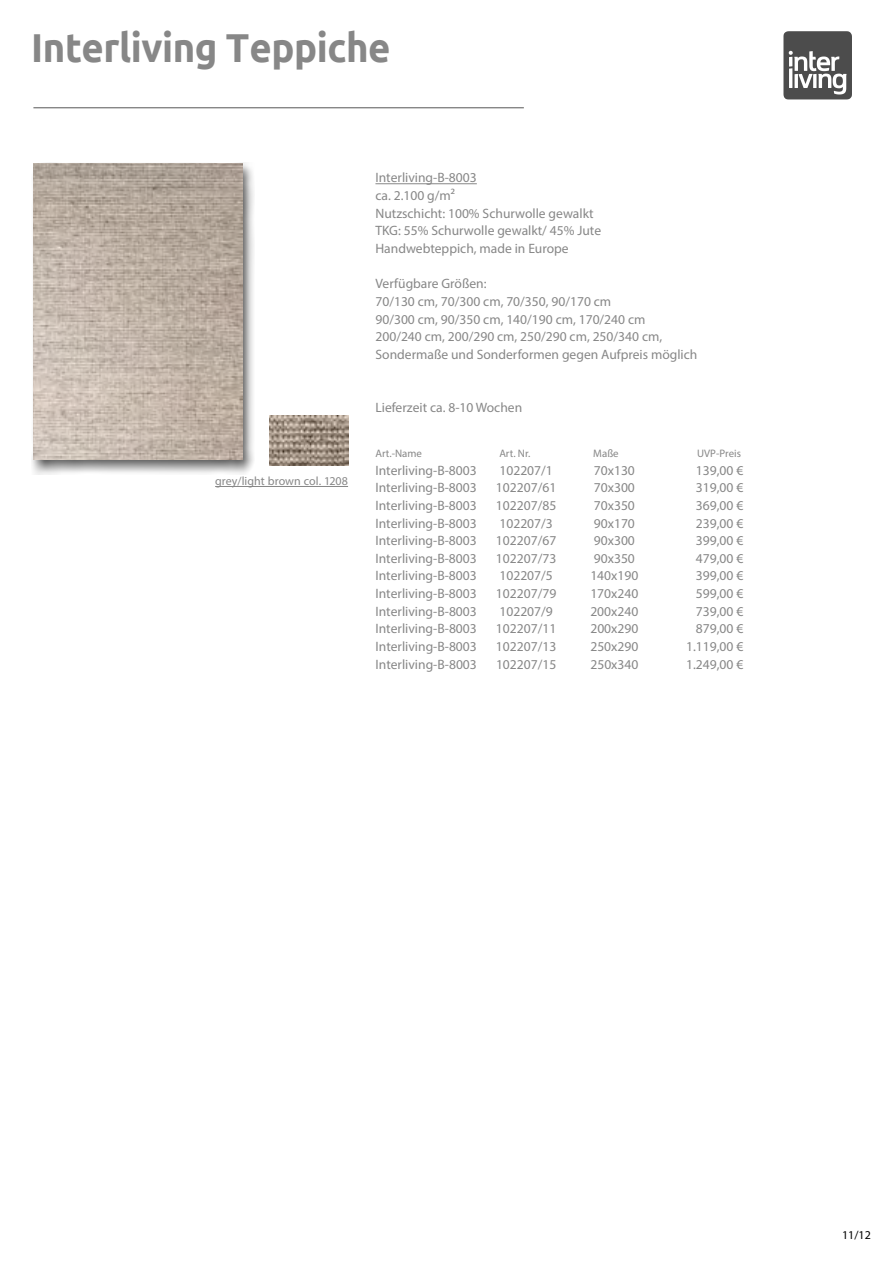
<style>
.page{position:relative;width:893px;height:1263px;background:#fff}
.page>*{position:absolute;margin:0;border:0;box-sizing:border-box;transform-origin:0 0}
.t1{font:700 40.35px "Ubuntu";letter-spacing:-.01em;color:#878787;scale:.95 1}
.t2{font:13.65px/17.7px "Myriad Pro";color:#878787}
.t3{font:12px "Myriad Pro";letter-spacing:.005em;color:#878787}
.t4{font:12px "Myriad Pro";color:#000}
.t5{font:10.8px "Myriad Pro";color:#878787}
</style>
<div class="page">
<hr style="left:375px;top:183px;width:102px;height:1px;background:#878787">
<hr style="left:33px;top:108px;width:491px;height:1px;background:#575756">
<div style="left:31px;top:163px;width:224px;height:312px;background:#000;opacity:.6"></div>
<img style="left:34px;top:164px;width:208px;height:295px">
<img style="left:269px;top:416px;width:79px;height:49px">
<hr style="left:215px;top:486px;width:133px;height:1px;background:#878787">
<img style="left:783px;top:31px;width:69px;height:69px">
<h1 class="t1" style="left:31px;top:23px;width:380px">Interliving Teppiche</h1>
<p class="t2" style="left:375px;top:169px;width:227px">Interliving-B-8003<br>ca. 2.100 g/m²<br>Nutzschicht: 100% Schurwolle gewalkt<br>TKG: 55% Schurwolle gewalkt/ 45% Jute<br>Handwebteppich, made in Europe</p>
<p class="t2" style="left:375px;top:275px;width:323px">Verfügbare Größen:<br>70/130 cm, 70/300 cm, 70/350, 90/170 cm<br>90/300 cm, 90/350 cm, 140/190 cm, 170/240 cm<br>200/240 cm, 200/290 cm, 250/290 cm, 250/340 cm, Sondermaße und Sonderformen gegen Aufpreis möglich</p>
<p class="t2" style="left:375px;top:398px;width:148px">Lieferzeit ca. 8-10 Wochen</p>
<p class="t3" style="left:215px;top:474px;width:134px">grey/light brown col. 1208</p>
<p class="t5" style="left:375px;top:447px;width:48px">Art.-Name</p>
<p class="t5" style="left:499px;top:447px;width:33px">Art. Nr.</p>
<p class="t5" style="left:593px;top:447px;width:27px">Maße</p>
<p class="t5" style="left:697px;top:446px;width:45px">UVP-Preis</p>
<p class="t2" style="left:375px;top:461px;width:103px">Interliving-B-8003</p>
<p class="t2" style="left:499px;top:461px;width:55px">102207/1</p>
<p class="t2" style="left:594px;top:461px;width:43px">70x130</p>
<p class="t2" style="left:696px;top:461px;width:49px">139,00 €</p>
<p class="t2" style="left:375px;top:479px;width:103px">Interliving-B-8003</p>
<p class="t2" style="left:496px;top:479px;width:62px">102207/61</p>
<p class="t2" style="left:594px;top:479px;width:43px">70x300</p>
<p class="t2" style="left:696px;top:479px;width:49px">319,00 €</p>
<p class="t2" style="left:375px;top:496px;width:103px">Interliving-B-8003</p>
<p class="t2" style="left:496px;top:496px;width:62px">102207/85</p>
<p class="t2" style="left:594px;top:496px;width:43px">70x350</p>
<p class="t2" style="left:696px;top:496px;width:49px">369,00 €</p>
<p class="t2" style="left:375px;top:514px;width:103px">Interliving-B-8003</p>
<p class="t2" style="left:499px;top:514px;width:55px">102207/3</p>
<p class="t2" style="left:594px;top:514px;width:43px">90x170</p>
<p class="t2" style="left:696px;top:514px;width:49px">239,00 €</p>
<p class="t2" style="left:375px;top:531px;width:103px">Interliving-B-8003</p>
<p class="t2" style="left:496px;top:531px;width:62px">102207/67</p>
<p class="t2" style="left:594px;top:531px;width:43px">90x300</p>
<p class="t2" style="left:696px;top:531px;width:49px">399,00 €</p>
<p class="t2" style="left:375px;top:549px;width:103px">Interliving-B-8003</p>
<p class="t2" style="left:496px;top:549px;width:62px">102207/73</p>
<p class="t2" style="left:594px;top:549px;width:43px">90x350</p>
<p class="t2" style="left:696px;top:549px;width:49px">479,00 €</p>
<p class="t2" style="left:375px;top:567px;width:103px">Interliving-B-8003</p>
<p class="t2" style="left:499px;top:567px;width:55px">102207/5</p>
<p class="t2" style="left:590px;top:567px;width:50px">140x190</p>
<p class="t2" style="left:696px;top:567px;width:49px">399,00 €</p>
<p class="t2" style="left:375px;top:584px;width:103px">Interliving-B-8003</p>
<p class="t2" style="left:496px;top:584px;width:62px">102207/79</p>
<p class="t2" style="left:590px;top:584px;width:50px">170x240</p>
<p class="t2" style="left:696px;top:584px;width:49px">599,00 €</p>
<p class="t2" style="left:375px;top:602px;width:103px">Interliving-B-8003</p>
<p class="t2" style="left:499px;top:602px;width:55px">102207/9</p>
<p class="t2" style="left:590px;top:602px;width:50px">200x240</p>
<p class="t2" style="left:696px;top:602px;width:49px">739,00 €</p>
<p class="t2" style="left:375px;top:620px;width:103px">Interliving-B-8003</p>
<p class="t2" style="left:496px;top:620px;width:62px">102207/11</p>
<p class="t2" style="left:590px;top:620px;width:50px">200x290</p>
<p class="t2" style="left:696px;top:620px;width:49px">879,00 €</p>
<p class="t2" style="left:375px;top:637px;width:103px">Interliving-B-8003</p>
<p class="t2" style="left:496px;top:637px;width:62px">102207/13</p>
<p class="t2" style="left:590px;top:637px;width:50px">250x290</p>
<p class="t2" style="left:686px;top:637px;width:59px">1.119,00 €</p>
<p class="t2" style="left:375px;top:655px;width:103px">Interliving-B-8003</p>
<p class="t2" style="left:496px;top:655px;width:62px">102207/15</p>
<p class="t2" style="left:590px;top:655px;width:50px">250x340</p>
<p class="t2" style="left:686px;top:655px;width:59px">1.249,00 €</p>
<p class="t4" style="left:842px;top:1228px;width:30px">11/12</p>
</div>
